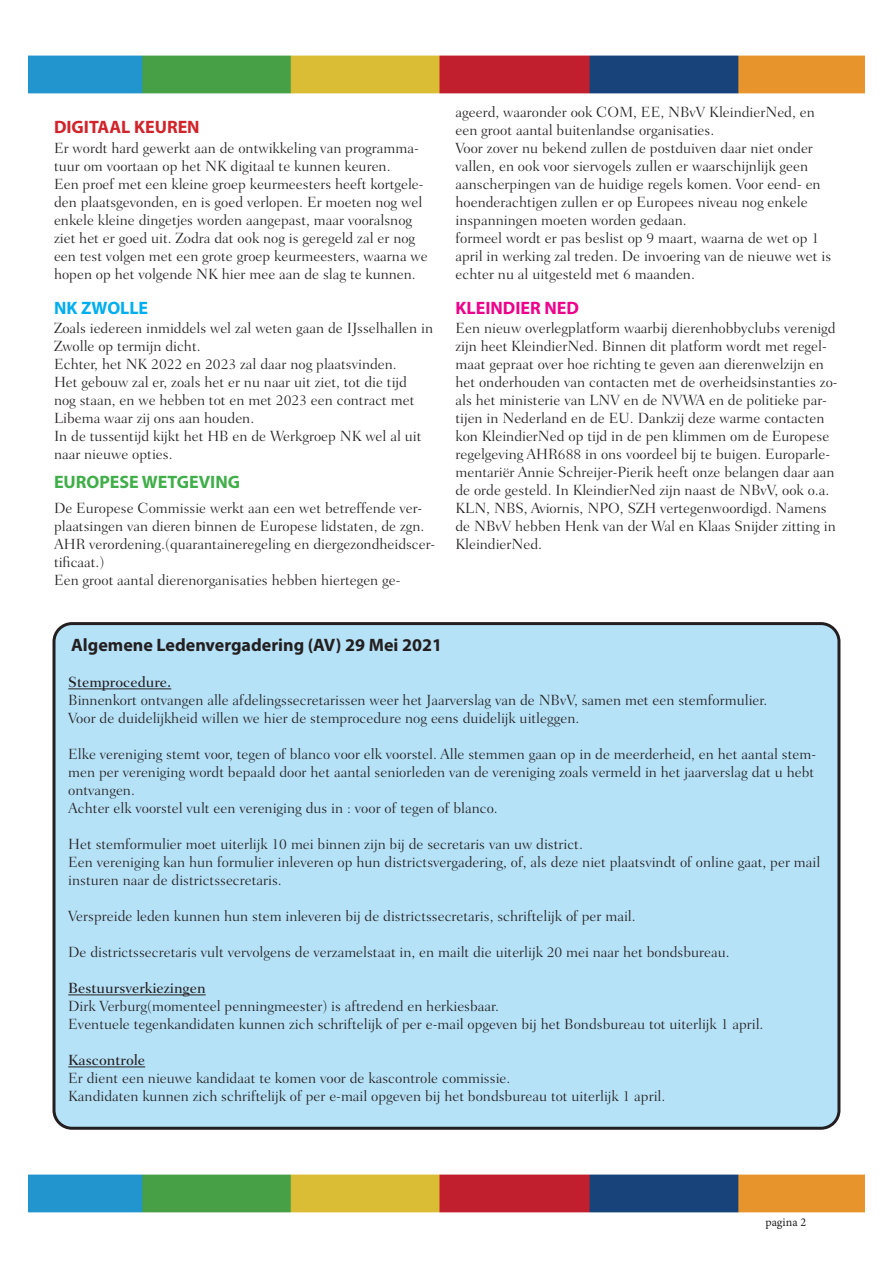
<style>
.page{position:relative;width:893px;height:1263px;background:#fff}
.page>*{position:absolute;margin:0;border:0;box-sizing:border-box;transform-origin:0 0}
.t1{font:700 18px "Myriad Pro";color:#231f20}
.t2{font:700 18px "Myriad Pro";color:#40ae49}
.t3{font:700 18px "Myriad Pro";color:#d1232a}
.t4{font:700 18px "Myriad Pro";color:#ed028c}
.t5{font:700 18px "Myriad Pro";color:#00aeef}
.t6{font:300 15px/18px "Fairfield LT Std";color:#231f20}
.t7{font:500 15px "Fairfield LT Std";color:#231f20}
.t8{font:12px "Minion Pro";color:#231f20}
</style>
<div class="page">
<img style="left:28px;top:55px;width:837px;height:39px">
<img style="left:28px;top:1174px;width:837px;height:39px">
<div style="left:54px;top:624px;width:785px;height:504px;background:#b6e2f8;border-radius:18px"></div>
<hr style="left:68px;top:688px;width:103px;height:1px;background:#231f20">
<hr style="left:68px;top:994px;width:138px;height:1px;background:#231f20">
<hr style="left:68px;top:1066px;width:77px;height:1px;background:#231f20">
<div style="left:52px;top:622px;width:788px;height:508px;border:3px solid #231f20;border-radius:18px"></div>
<p class="t3" style="left:54px;top:115px;width:147px">DIGITAAL KEUREN</p>
<p class="t6" style="left:54px;top:139px;width:375px">Er wordt hard gewerkt aan de ontwikkeling van programma&shy;tuur om voortaan op het NK digitaal te kunnen keuren.<br>Een proef met een kleine groep keurmeesters heeft kortgele&shy;den plaatsgevonden, en is goed verlopen. Er moeten nog wel enkele kleine dingetjes worden aangepast, maar vooralsnog ziet het er goed uit. Zodra dat ook nog is geregeld zal er nog een test volgen met een grote groep keurmeesters, waarna we hopen op het volgende NK hier mee aan de slag te kunnen.</p>
<p class="t6" style="left:54px;top:319px;width:381px">Zoals iedereen inmiddels wel zal weten gaan de IJsselhallen in Zwolle op termijn dicht.<br>Echter, het NK 2022 en 2023 zal daar nog plaatsvinden.<br>Het gebouw zal er, zoals het er nu naar uit ziet, tot die tijd<br>nog staan, en we hebben tot en met 2023 een contract met Libema waar zij ons aan houden.<br>In de tussentijd kijkt het HB en de Werkgroep NK wel al uit naar nieuwe opties.</p>
<p class="t6" style="left:54px;top:499px;width:383px">De Europese Commissie werkt aan een wet betreffende ver&shy;plaatsingen van dieren binnen de Europese lidstaten, de zgn.<br>AHR verordening.(quarantaineregeling en diergezondheidscer&shy;tificaat.)<br>Een groot aantal dierenorganisaties hebben hiertegen ge-</p>
<p class="t5" style="left:54px;top:296px;width:96px">NK ZWOLLE</p>
<p class="t2" style="left:54px;top:470px;width:188px">EUROPESE WETGEVING</p>
<p class="t6" style="left:455px;top:103px;width:377px">ageerd, waaronder ook COM, EE, NBvV KleindierNed, en een groot aantal buitenlandse organisaties.<br>Voor zover nu bekend zullen de postduiven daar niet onder vallen, en ook voor siervogels zullen er waarschijnlijk geen aanscherpingen van de huidige regels komen. Voor eend- en hoenderachtigen zullen er op Europees niveau nog enkele inspanningen moeten worden gedaan.<br>formeel wordt er pas beslist op 9 maart, waarna de wet op 1 april in werking zal treden. De invoering van de nieuwe wet is echter nu al uitgesteld met 6 maanden.</p>
<p class="t6" style="left:455px;top:319px;width:384px">Een nieuw overlegplatform waarbij dierenhobbyclubs verenigd zijn heet KleindierNed. Binnen dit platform wordt met regel&shy;maat gepraat over hoe richting te geven aan dierenwelzijn en het onderhouden van contacten met de overheidsinstanties zo&shy;als het ministerie van LNV en de NVWA en de politieke par&shy;tijen in Nederland en de EU. Dankzij deze warme contacten kon KleindierNed op tijd in de pen klimmen om de Europese regelgeving AHR688 in ons voordeel bij te buigen. Europarle&shy;mentariër Annie Schreijer-Pierik heeft onze belangen daar aan de orde gesteld. In KleindierNed zijn naast de NBvV, ook o.a.<br>KLN, NBS, Aviornis, NPO, SZH vertegenwoordigd. Namens de NBvV hebben Henk van der Wal en Klaas Snijder zitting in KleindierNed.</p>
<p class="t4" style="left:455px;top:296px;width:125px">KLEINDIER NED</p>
<p class="t1" style="left:71px;top:633px;width:372px">Algemene Ledenvergadering (AV) 29 Mei 2021</p>
<p class="t7" style="left:68px;top:674px;width:105px">Stemprocedure.</p>
<p class="t6" style="left:68px;top:691px;width:700px">Binnenkort ontvangen alle afdelingssecretarissen weer het Jaarverslag van de NBvV, samen met een stemformulier.<br>Voor de duidelijkheid willen we hier de stemprocedure nog eens duidelijk uitleggen.</p>
<p class="t6" style="left:68px;top:745px;width:749px">Elke vereniging stemt voor, tegen of blanco voor elk voorstel. Alle stemmen gaan op in de meerderheid, en het aantal stem&shy;men per vereniging wordt bepaald door het aantal seniorleden van de vereniging zoals vermeld in het jaarverslag dat u hebt ontvangen.<br>Achter elk voorstel vult een vereniging dus in : voor of tegen of blanco.</p>
<p class="t6" style="left:68px;top:835px;width:753px">Het stemformulier moet uiterlijk 10 mei binnen zijn bij de secretaris van uw district.<br>Een vereniging kan hun formulier inleveren op hun districtsvergadering, of, als deze niet plaatsvindt of online gaat, per mail insturen naar de districtssecretaris.</p>
<p class="t6" style="left:68px;top:907px;width:569px">Verspreide leden kunnen hun stem inleveren bij de districtssecretaris, schriftelijk of per mail.</p>
<p class="t6" style="left:68px;top:943px;width:663px">De districtssecretaris vult vervolgens de verzamelstaat in, en mailt die uiterlijk 20 mei naar het bondsbureau.</p>
<p class="t7" style="left:68px;top:980px;width:139px">Bestuursverkiezingen</p>
<p class="t6" style="left:68px;top:997px;width:697px">Dirk Verburg(momenteel penningmeester) is aftredend en herkiesbaar.<br>Eventuele tegenkandidaten kunnen zich schriftelijk of per e-mail opgeven bij het Bondsbureau tot uiterlijk 1 april.</p>
<p class="t7" style="left:68px;top:1052px;width:78px">Kascontrole</p>
<p class="t6" style="left:68px;top:1069px;width:599px">Er dient een nieuwe kandidaat te komen voor de kascontrole commissie.<br>Kandidaten kunnen zich schriftelijk of per e-mail opgeven bij het bondsbureau tot uiterlijk 1 april.</p>
<p class="t8" style="left:765px;top:1214px;width:42px">pagina 2</p>
</div>
